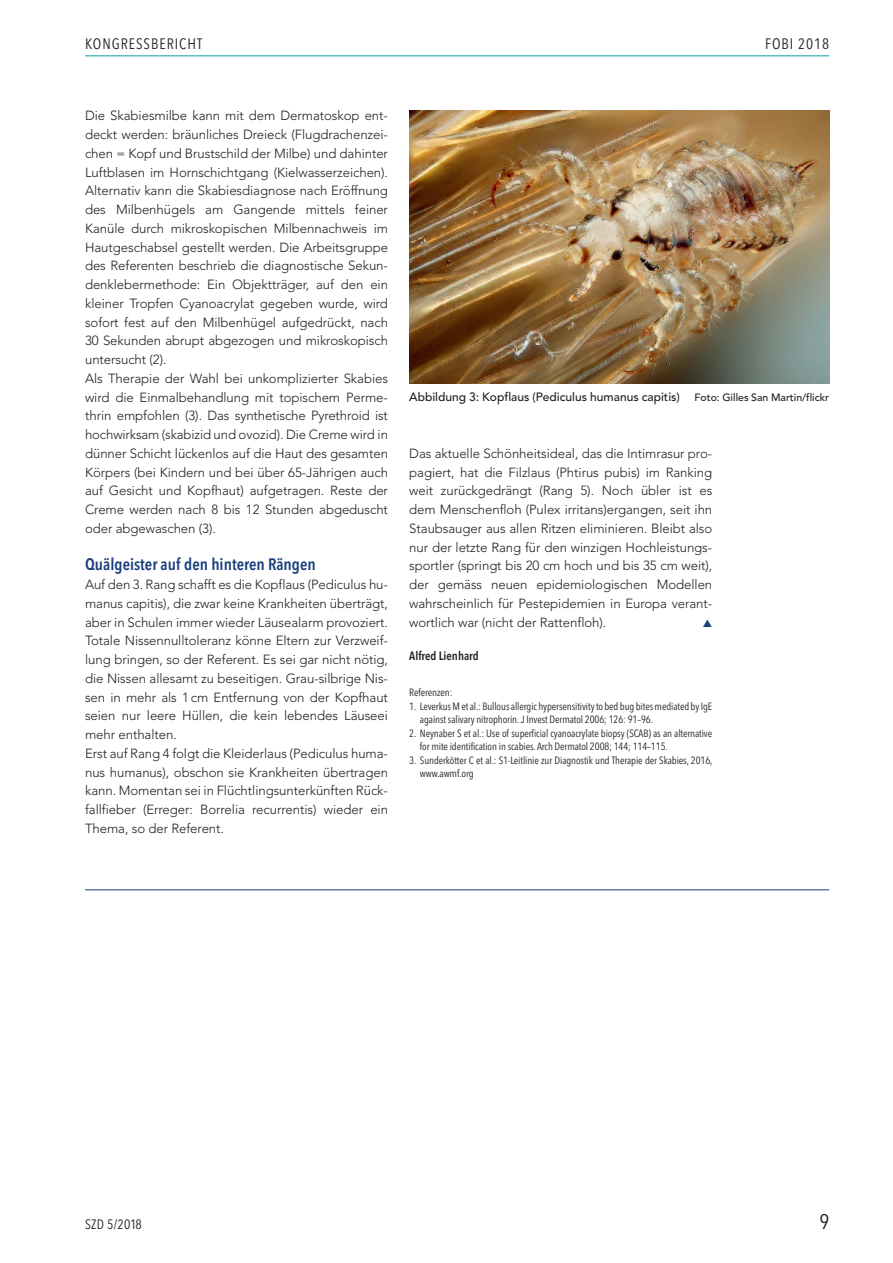
<style>
.page{position:relative;width:893px;height:1263px;background:#fff}
.page>*{position:absolute;margin:0;border:0;box-sizing:border-box;transform-origin:0 0}
.t1{font:21px "Avenir Next Condensed";color:#231f20}
.t2{font:600 16.5px "Avenir Next Condensed";color:#193f7d}
.t3{font:15px "Avenir Next Condensed";letter-spacing:.065em;color:#231f20}
.t4{font:13.5px "Avenir Next Condensed";letter-spacing:.02em;color:#231f20}
.t5{font:300 13.2px/18.8px "Avenir";letter-spacing:-.005em;color:#231f20}
.t6{font:500 12px "Avenir";color:#231f20}
.t7{font:600 12px "Avenir Next Condensed";color:#231f20}
.t8{font:10.5px/13.5px "Avenir Next Condensed";letter-spacing:-.01em;color:#231f20}
.s1{font-size:10.5px}
</style>
<div class="page">
<hr style="left:85px;top:55px;width:744px;height:1px;background:#02a3ae">
<hr style="left:85px;top:889px;width:744px;height:1px;background:#193f7d">
<img style="left:409px;top:111px;width:420px;height:272px">
<p class="t3" style="left:85px;top:31px;width:119px">KONGRESSBERICHT</p>
<p class="t3" style="left:765px;top:31px;width:66px">FOBI 2018</p>
<p class="t5" style="left:85px;top:106px;width:304px">Die Skabiesmilbe kann mit dem Dermatoskop ent&shy;deckt werden: bräunliches Dreieck (Flugdrachenzei&shy;chen = Kopf und Brustschild der Milbe) und dahinter Luftblasen im Hornschichtgang (Kielwasserzeichen).<br>Alternativ kann die Skabiesdiagnose nach Eröffnung des Milbenhügels am Gangende mittels feiner Kanüle durch mikroskopischen Milbennachweis im Hautgeschabsel gestellt werden. Die Arbeitsgruppe des Referenten beschrieb die diagnostische Sekun&shy;denklebermethode: Ein Objektträger, auf den ein kleiner Tropfen Cyanoacrylat gegeben wurde, wird sofort fest auf den Milbenhügel aufgedrückt, nach 30 Sekunden abrupt abgezogen und mikroskopisch untersucht (2).<br>Als Therapie der Wahl bei unkomplizierter Skabies wird die Einmalbehandlung mit topischem Perme&shy;thrin empfohlen (3). Das synthetische Pyrethroid ist hochwirksam (skabizid und ovozid). Die Creme wird in dünner Schicht lückenlos auf die Haut des gesamten Körpers (bei Kindern und bei über 65-Jährigen auch auf Gesicht und Kopfhaut) aufgetragen. Reste der Creme werden nach 8 bis 12 Stunden abgeduscht oder abgewaschen (3).</p>
<p class="t2" style="left:85px;top:550px;width:232px">Quälgeister auf den hinteren Rängen</p>
<p class="t5" style="left:85px;top:575px;width:304px">Auf den 3. Rang schafft es die Kopflaus (Pediculus hu&shy;manus capitis), die zwar keine Krankheiten überträgt, aber in Schulen immer wieder Läusealarm provoziert.<br>Totale Nissennulltoleranz könne Eltern zur Verzweif&shy;lung bringen, so der Referent. Es sei gar nicht nötig, die Nissen allesamt zu beseitigen. Grau-silbrige Nis&shy;sen in mehr als 1 cm Entfernung von der Kopfhaut seien nur leere Hüllen, die kein lebendes Läuseei mehr enthalten.<br>Erst auf Rang 4 folgt die Kleiderlaus (Pediculus huma&shy;nus humanus), obschon sie Krankheiten übertragen kann. Momentan sei in Flüchtlingsunterkünften Rück&shy;fallfieber (Erreger: Borrelia recurrentis) wieder ein Thema, so der Referent.</p>
<p class="t6" style="left:409px;top:386px;width:421px">Abbildung 3: Kopflaus (Pediculus humanus capitis) <span class="s1">Foto: Gilles San Martin/flickr</span></p>
<p class="t5" style="left:409px;top:444px;width:304px;text-align:justify">Das aktuelle Schönheitsideal, das die Intimrasur pro&shy;pagiert, hat die Filzlaus (Phtirus pubis) im Ranking weit zurückgedrängt (Rang 5). Noch übler ist es dem Menschenfloh (Pulex irritans)ergangen, seit ihn Staubsauger aus allen Ritzen eliminieren. Bleibt also nur der letzte Rang für den winzigen Hochleistungs&shy;sportler (springt bis 20 cm hoch und bis 35 cm weit), der gemäss neuen epidemiologischen Modellen wahrscheinlich für Pestepidemien in Europa verant&shy;wortlich war (nicht der Rattenfloh).</p>
<p class="t7" style="left:409px;top:646px;width:71px">Alfred Lienhard</p>
<p class="t8" style="left:409px;top:685px;width:45px">Referenzen:</p>
<p class="t8" style="left:420px;top:699px;width:294px;text-indent:-11px">1. LeverkusMet al.: Bullous allergic hypersensitivityto bed bug bitesmediated byIgE against salivary nitrophorin.J Invest Dermatol 2006; 126: 91–96.</p>
<p class="t8" style="left:420px;top:726px;width:294px;text-indent:-11px">2. Neynaber S et al.: Use of superficial cyanoacrylate biopsy (SCAB) as an alternative for mite identification in scabies. Arch Dermatol 2008; 144; 114–115.</p>
<p class="t8" style="left:420px;top:753px;width:294px;text-indent:-11px">3. Sunderkötter C et al.: S1-Leitlinie zur Diagnostik und Therapie der Skabies, 2016, www.awmf.org</p>
<p class="t4" style="left:85px;top:1212px;width:58px">SZD 5/2018</p>
<h1 class="t1" style="left:819px;top:1203px;width:11px">9</h1>
</div>
